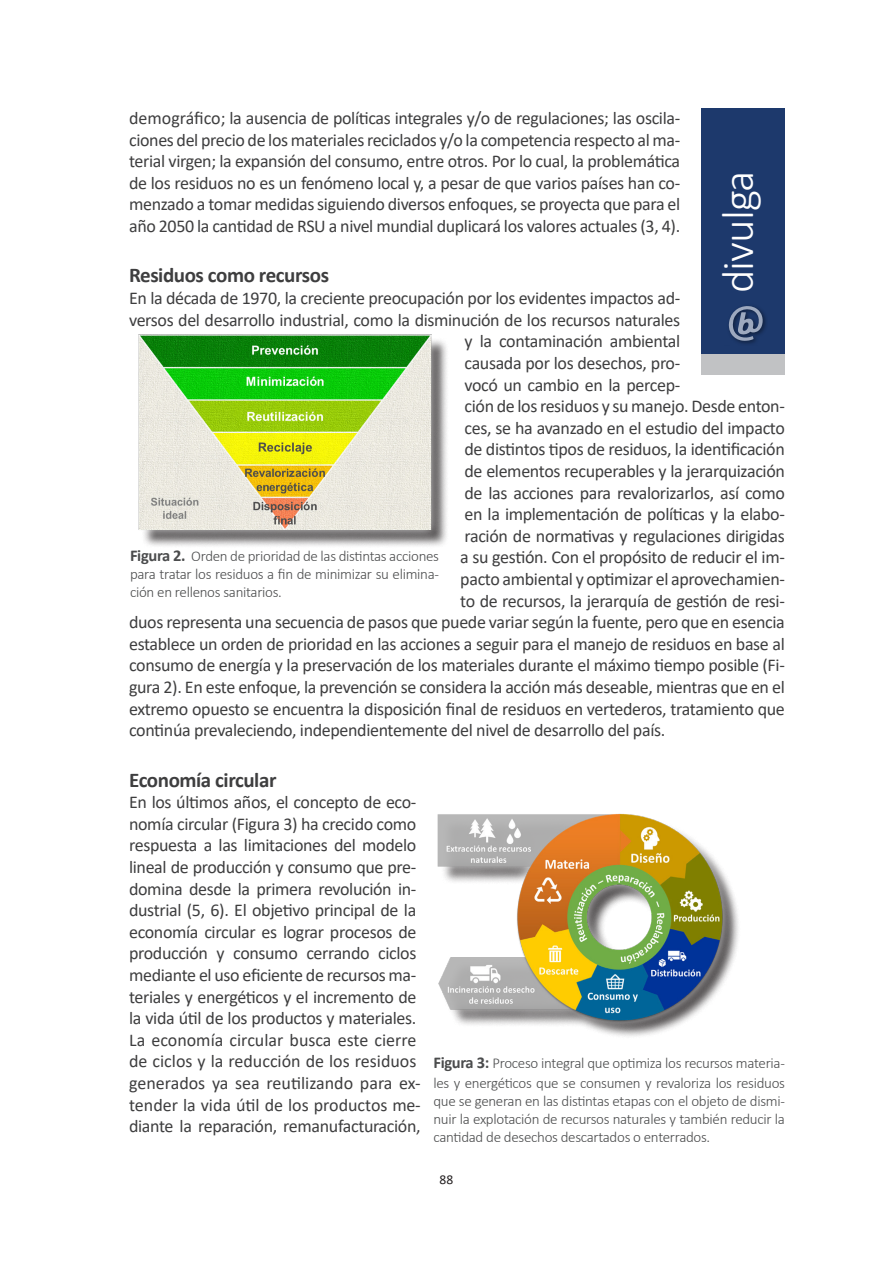
<style>
.page{position:relative;width:893px;height:1263px;background:#fff}
.page>*{position:absolute;margin:0;border:0;box-sizing:border-box;transform-origin:0 0}
.t1{font:300 45px "Calibri";letter-spacing:-.02em;color:#fff}
.t2{font:700 21px "Calibri";letter-spacing:-.02em;color:#3e3e3f}
.t3{font:18px/21.6px "Calibri";letter-spacing:-.02em;color:#3e3e3f;text-align:justify}
.t4{font:300 15px/18px "Calibri";letter-spacing:-.02em;color:#4b4c4d;text-align:justify}
.t5{font:13.5px "Calibri";color:#231f20}
.s1{font-weight:700;font-size:16.5px}
</style>
<div class="page">
<div style="left:702px;top:108px;width:83px;height:247px;background:#1d396c"></div>
<div style="left:702px;top:355px;width:83px;height:20px;background:#c1c2c4"></div>
<svg style="left:729px;top:306px;width:37px;height:38px"></svg>
<div style="left:141px;top:337px;width:309px;height:212px;background:#231f20;opacity:.75"></div>
<div style="left:129px;top:325px;width:311px;height:214px;background:#fff;opacity:.75"></div>
<img style="left:139px;top:335px;width:292px;height:199px">
<div style="left:441px;top:817px;width:300px;height:223px;background:#231f20;opacity:.75"></div>
<div style="left:428px;top:805px;width:304px;height:225px;background:#fff"></div>
<img style="left:437px;top:813px;width:304px;height:214px">
<p class="t3" style="left:129px;top:107px;width:553px">demográfico; la ausencia de políticas integrales y/o de regulaciones; las oscila&shy;ciones del precio de los materiales reciclados y/o la competencia respecto al ma&shy;terial virgen; la expansión del consumo, entre otros. Por lo cual, la problemática de los residuos no es un fenómeno local y, a pesar de que varios países han co&shy;menzado a tomar medidas siguiendo diversos enfoques, se proyecta que para el año 2050 la cantidad de RSU a nivel mundial duplicará los valores actuales (3, 4).</p>
<p class="t2" style="left:129px;top:261px;width:201px">Residuos como recursos</p>
<p class="t3" style="left:129px;top:287px;width:553px">En la década de 1970, la creciente preocupación por los evidentes impactos ad-</p>
<p class="t3" style="left:129px;top:308px;width:553px">versos del desarrollo industrial, como la disminución de los recursos naturales</p>
<p class="t3" style="left:465px;top:330px;width:217px">y la contaminación ambiental</p>
<p class="t3" style="left:465px;top:352px;width:217px">causada por los desechos, pro-</p>
<p class="t3" style="left:465px;top:373px;width:217px">vocó un cambio en la percep-</p>
<p class="t3" style="left:465px;top:395px;width:322px">ción de los residuos y su manejo. Desde enton-</p>
<p class="t3" style="left:465px;top:416px;width:322px">ces, se ha avanzado en el estudio del impacto</p>
<p class="t3" style="left:465px;top:438px;width:322px">de distintos tipos de residuos, la identificación</p>
<p class="t3" style="left:465px;top:460px;width:322px">de elementos recuperables y la jerarquización</p>
<p class="t3" style="left:465px;top:481px;width:322px">de las acciones para revalorizarlos, así como</p>
<p class="t3" style="left:465px;top:503px;width:322px">en la implementación de políticas y la elabo-</p>
<p class="t3" style="left:465px;top:524px;width:322px">ración de normativas y regulaciones dirigidas</p>
<p class="t3" style="left:460px;top:546px;width:326px">a su gestión. Con el propósito de reducir el im-</p>
<p class="t3" style="left:460px;top:568px;width:326px">pacto ambiental y optimizar el aprovechamien-</p>
<p class="t3" style="left:460px;top:589px;width:326px">to de recursos, la jerarquía de gestión de resi-</p>
<p class="t3" style="left:129px;top:611px;width:657px">duos representa una secuencia de pasos que puede variar según la fuente, pero que en esencia</p>
<p class="t3" style="left:129px;top:632px;width:657px">establece un orden de prioridad en las acciones a seguir para el manejo de residuos en base al</p>
<p class="t3" style="left:129px;top:654px;width:657px">consumo de energía y la preservación de los materiales durante el máximo tiempo posible (Fi-</p>
<p class="t3" style="left:129px;top:676px;width:657px">gura 2). En este enfoque, la prevención se considera la acción más deseable, mientras que en el</p>
<p class="t3" style="left:129px;top:697px;width:657px">extremo opuesto se encuentra la disposición final de residuos en vertederos, tratamiento que</p>
<p class="t3" style="left:129px;top:719px;width:538px">continúa prevaleciendo, independientemente del nivel de desarrollo del país.</p>
<p class="t2" style="left:129px;top:765px;width:149px">Economía circular</p>
<p class="t3" style="left:129px;top:791px;width:293px;text-align:left">En los últimos años, el concepto de eco&shy;nomía circular (Figura 3) ha crecido como respuesta a las limitaciones del modelo lineal de producción y consumo que pre&shy;domina desde la primera revolución in&shy;dustrial (5, 6). El objetivo principal de la economía circular es lograr procesos de producción y consumo cerrando ciclos mediante el uso eficiente de recursos ma&shy;teriales y energéticos y el incremento de la vida útil de los productos y materiales.<br>La economía circular busca este cierre de ciclos y la reducción de los residuos generados ya sea reutilizando para ex&shy;tender la vida útil de los productos me&shy;diante la reparación, remanufacturación,</p>
<p class="t1" style="left:710px;top:293px;width:124px;rotate:-90deg">divulga</p>
<p class="t4" style="left:130px;top:547px;width:311px"><span class="s1">Figura 2.</span> Orden de prioridad de las distintas acciones para tratar los residuos a fin de minimizar su elimina&shy;ción en rellenos sanitarios.</p>
<p class="t4" style="left:433px;top:1053px;width:353px;line-height:19.8px"><span class="s1">Figura 3:</span> Proceso integral que optimiza los recursos materia&shy;les y energéticos que se consumen y revaloriza los residuos</p>
<p class="t4" style="left:433px;top:1092px;width:353px">que se generan en las distintas etapas con el objeto de dismi&shy;nuir la explotación de recursos naturales y también reducir la cantidad de desechos descartados o enterrados.</p>
<p class="t5" style="left:440px;top:1170px;width:15px">88</p>
</div>
